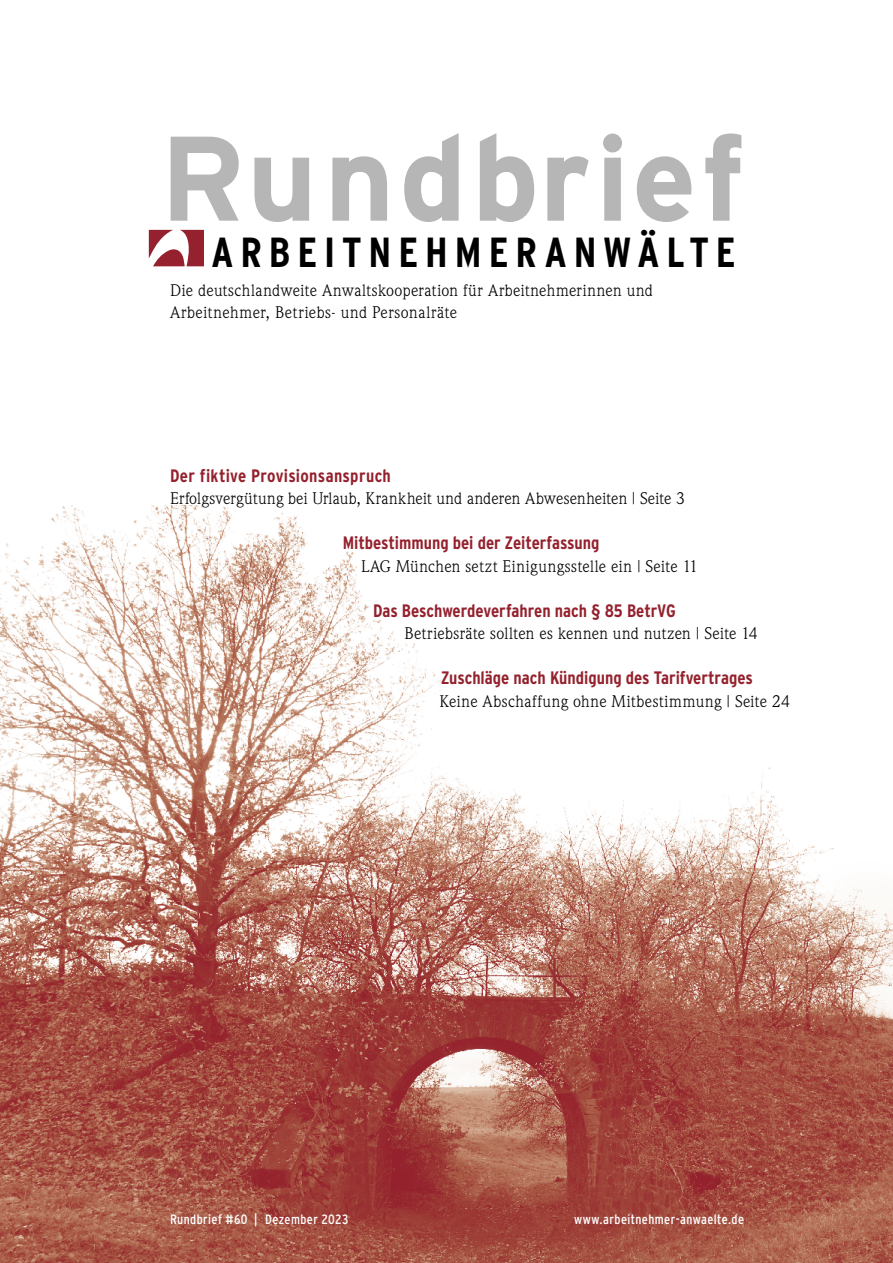
<style>
.page{position:relative;width:893px;height:1263px;background:#fff}
.page>*{position:absolute;margin:0;border:0;box-sizing:border-box;transform-origin:0 0}
.t1{font:700 120px "Interstate";letter-spacing:.04em;color:#b6b6b6}
.t2{font:700 condensed 42px "Interstate";letter-spacing:.165em;color:#000}
.t3{font:700 condensed 18px "Interstate";color:#94212d}
.t4{font:16.5px/22.5px "Weidemann";letter-spacing:.02em;color:#000}
.t5{font:condensed 13.5px "Interstate";letter-spacing:.03em;color:#fff}
</style>
<div class="page">
<img style="left:0;top:505px;width:893px;height:758px">
<svg style="left:149px;top:230px;width:55px;height:36px"></svg>
<h1 class="t1" style="left:160px;top:111px;width:587px">Rundbrief</h1>
<h2 class="t2" style="left:211px;top:229px;width:526px">ARBEITNEHMERANWÄLTE</h2>
<p class="t4" style="left:170px;top:278px;width:484px">Die deutschlandweite Anwaltskooperation für Arbeitnehmerinnen und<br>Arbeitnehmer, Betriebs- und Personalräte</p>
<p class="t3" style="left:170px;top:465px;width:222px">Der fiktive Provisionsanspruch</p>
<p class="t4" style="left:170px;top:487px;width:516px">Erfolgsvergütung bei Urlaub, Krankheit und anderen Abwesenheiten | Seite 3</p>
<p class="t3" style="left:343px;top:533px;width:258px">Mitbestimmung bei der Zeiterfassung</p>
<p class="t4" style="left:361px;top:554px;width:339px">LAG München setzt Einigungsstelle ein | Seite 11</p>
<p class="t3" style="left:373px;top:600px;width:304px">Das Beschwerdeverfahren nach § 85 BetrVG</p>
<p class="t4" style="left:404px;top:622px;width:354px">Betriebsräte sollten es kennen und nutzen | Seite 14</p>
<p class="t3" style="left:441px;top:668px;width:313px">Zuschläge nach Kündigung des Tarifvertrages</p>
<p class="t4" style="left:440px;top:689px;width:351px">Keine Abschaffung ohne Mitbestimmung | Seite 24</p>
<p class="t5" style="left:170px;top:1212px;width:180px">Rundbrief #60 | Dezember 2023</p>
<p class="t5" style="left:574px;top:1212px;width:172px">www.arbeitnehmer-anwaelte.de</p>
</div>
